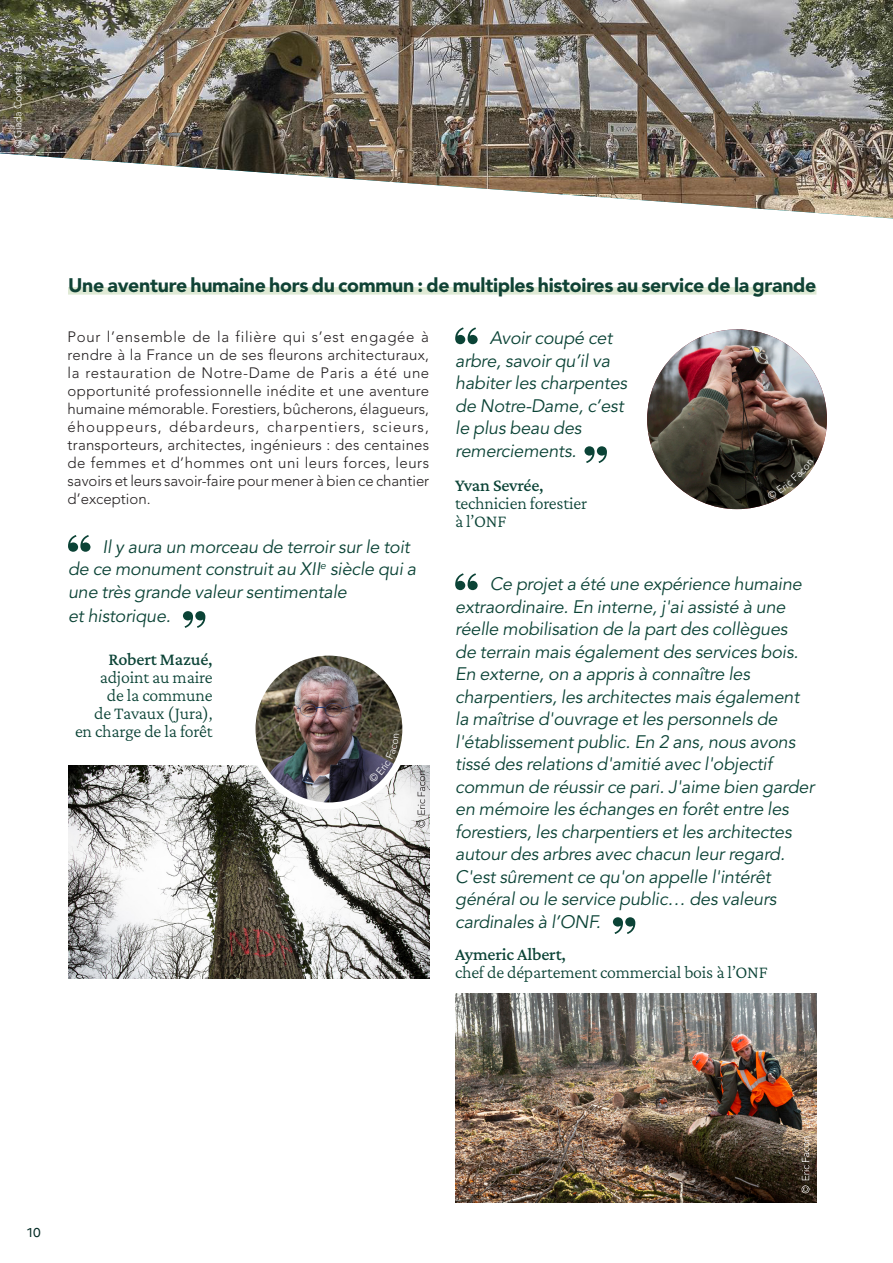
<style>
.page{position:relative;width:893px;height:1263px;background:#fff}
.page>*{position:absolute;margin:0;border:0;box-sizing:border-box;transform-origin:0 0}
.Sous-titre{font:900 19.5px "Avenir LT Std";letter-spacing:-.015em;color:#104235}
.Citations{font:italic 18px/22.5px "Avenir LT Std";letter-spacing:-.01em;color:#0b4336}
.t1{font:300 18px/18px "Crimson Pro";letter-spacing:-.01em;color:#0b4336}
.texte_de_labeur{font:300 15px/18px "Avenir LT Std";letter-spacing:-.005em;color:#231f20;text-align:justify}
.t2{font:12.75px "Marianne";color:#002923}
.SUB-SUB-TITLE{font:300 10.5px "Avenir LT Std";letter-spacing:-.025em;color:#fff}
.s1{font-weight:500}
</style>
<div class="page">
<img style="left:0;top:0;width:893px;height:218px">
<div style="left:68px;top:287px;width:748px;height:8px;background:#dfead5"></div>
<img style="left:68px;top:766px;width:361px;height:212px">
<svg style="left:68px;top:535px;width:22px;height:17px"></svg>
<svg style="left:183px;top:611px;width:22px;height:17px"></svg>
<svg style="left:455px;top:327px;width:23px;height:17px"></svg>
<svg style="left:584px;top:446px;width:23px;height:17px"></svg>
<svg style="left:455px;top:573px;width:23px;height:17px"></svg>
<svg style="left:613px;top:917px;width:22px;height:17px"></svg>
<img style="left:252px;top:652px;width:154px;height:154px;border-radius:77px">
<div style="left:249px;top:649px;width:160px;height:160px;border:7px solid #fff;border-radius:50%"></div>
<img style="left:647px;top:329px;width:180px;height:180px;border-radius:90px">
<img style="left:455px;top:993px;width:361px;height:209px">
<svg style="left:417px;top:771px;width:8px;height:56px"></svg>
<svg style="left:801px;top:1136px;width:8px;height:57px"></svg>
<svg style="left:767px;top:459px;width:46px;height:41px"></svg>
<svg style="left:368px;top:733px;width:31px;height:50px"></svg>
<p class="SUB-SUB-TITLE" style="left:12px;top:148px;width:89px;rotate:-90deg">© Giada Connestari</p>
<p class="SUB-SUB-TITLE" style="left:815px;top:181px;width:34px;rotate:-90deg">© ONF</p>
<p class="Sous-titre" style="left:68px;top:274px;width:750px">Une aventure humaine hors du commun : de multiples histoires au service de la grande</p>
<p class="texte_de_labeur" style="left:68px;top:328px;width:363px">Pour l’ensemble de la filière qui s’est engagée à rendre à la France un de ses fleurons architecturaux, la restauration de Notre-Dame de Paris a été une opportunité professionnelle inédite et une aventure humaine mémorable. Forestiers, bûcherons, élagueurs, éhouppeurs, débardeurs, charpentiers, scieurs, transporteurs, architectes, ingénieurs : des centaines de femmes et d’hommes ont uni leurs forces, leurs savoirs et leurs savoir-faire pour mener à bien ce chantier d’exception.</p>
<p class="Citations" style="left:68px;top:535px;width:350px;line-height:23px;text-indent:34px">Il y aura un morceau de terroir sur le toit de ce monument construit au XII<sup>e</sup> siècle qui a une très grande valeur sentimentale<br>et historique.</p>
<p class="t1" style="left:75px;top:650px;width:139px;text-align:right"><span class="s1">Robert Mazué, </span>adjoint au maire<br>de la commune<br>de Tavaux (Jura), en charge de la forêt</p>
<p class="Citations" style="left:455px;top:327px;width:174px;text-indent:34px">Avoir coupé cet arbre, savoir qu’il va habiter les charpentes de Notre-Dame, c’est le plus beau des remerciements.</p>
<p class="t1" style="left:455px;top:475px;width:134px"><span class="s1">Yvan Sevrée, </span>technicien forestier à l’ONF</p>
<p class="Citations" style="left:455px;top:573px;width:361px;text-indent:34px">Ce projet a été une expérience humaine extraordinaire. En interne, j'ai assisté à une réelle mobilisation de la part des collègues<br>de terrain mais également des services bois.<br>En externe, on a appris à connaître les charpentiers, les architectes mais également la maîtrise d'ouvrage et les personnels de l'établissement public. En 2 ans, nous avons tissé des relations d'amitié avec l'objectif commun de réussir ce pari. J'aime bien garder en mémoire les échanges en forêt entre les forestiers, les charpentiers et les architectes autour des arbres avec chacun leur regard.<br>C'est sûrement ce qu'on appelle l'intérêt général ou le service public… des valeurs cardinales à l’ONF.</p>
<p class="t1" style="left:455px;top:945px;width:314px"><span class="s1">Aymeric Albert,<br></span>chef de département commercial bois à l’ONF</p>
<p class="t2" style="left:27px;top:1225px;width:15px">10</p>
</div>
